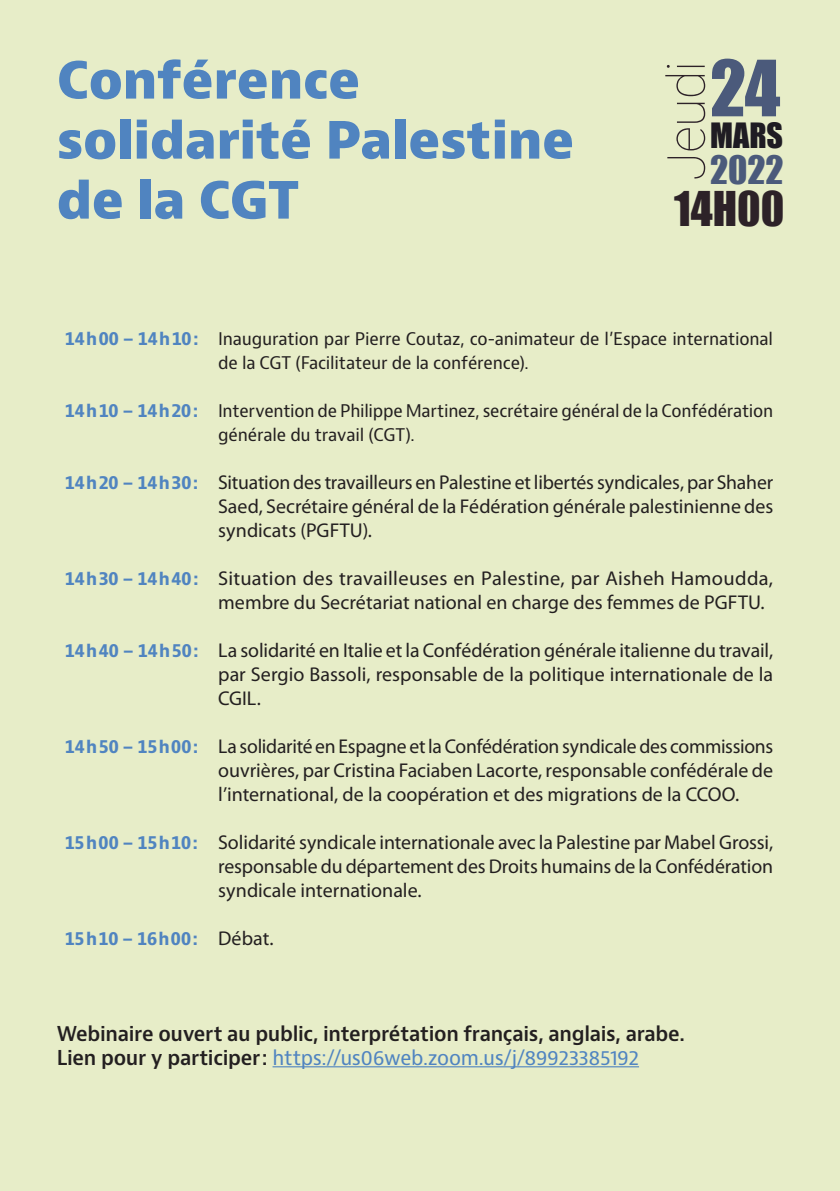
<style>
.page{position:relative;width:840px;height:1191px;background:#fff}
.page>*{position:absolute;margin:0;border:0;box-sizing:border-box;transform-origin:0 0}
.t1{font:71.6px "Impact";color:#4b5a7b}
.t2{font:100 52.6px "Roboto";letter-spacing:-.02em;color:#2d2228}
.t3{font:800 50px/60px "Bernino Sans";letter-spacing:-.005em;color:#5084c0}
.t4{font:44px "Impact";color:#2d2228}
.t5{font:36px "Impact";color:#4b5a7b}
.t6{font:32px "Impact";color:#1f1c23}
.t7{font:20px/24px "Myriad Pro";color:#231f20;text-align:justify}
.t8{font:600 20px "Bernino Sans";letter-spacing:-.015em;color:#231f20}
.t9{font:20px "Bernino Sans";letter-spacing:-.025em;color:#5084c0}
.t10{font:17px/24px "Bernino Sans";letter-spacing:-.015em;color:#231f20}
.t11{font:700 17px "Bernino Sans";letter-spacing:.05em;color:#5084c0}
.s1{font-weight:600;color:#231f20}
</style>
<div class="page">
<div style="left:0;top:0;width:839px;height:1191px;background:#e7edc8"></div>
<hr style="left:272px;top:1066px;width:366px;height:1px;background:#5084c0">
<p class="t3" style="left:57px;top:51px;width:519px">Conférence solidarité Palestine de la CGT</p>
<p class="t1" style="left:709px;top:33px;width:72px">24</p>
<p class="t6" style="left:709px;top:111px;width:74px">MARS</p>
<p class="t2" style="left:648px;top:181px;width:121px;rotate:-90deg">Jeudi</p>
<p class="t5" style="left:709px;top:142px;width:75px">2022</p>
<p class="t4" style="left:673px;top:174px;width:112px">14H00</p>
<p class="t11" style="left:65px;top:327px;width:135px">14h00 – 14h10:</p>
<p class="t11" style="left:65px;top:399px;width:135px">14h10 – 14h20:</p>
<p class="t11" style="left:65px;top:471px;width:135px">14h20 – 14h30:</p>
<p class="t11" style="left:65px;top:567px;width:135px">14h30 – 14h40:</p>
<p class="t11" style="left:65px;top:639px;width:135px">14h40 – 14h50:</p>
<p class="t11" style="left:65px;top:735px;width:135px">14h50 – 15h00:</p>
<p class="t11" style="left:65px;top:831px;width:135px">15h00 – 15h10:</p>
<p class="t11" style="left:65px;top:927px;width:135px">15h10 – 16h00:</p>
<p class="t10" style="left:218px;top:327px;width:556px">Inauguration par Pierre Coutaz, co-animateur de l’Espace international de la CGT (Facilitateur de la conférence).</p>
<p class="t10" style="left:218px;top:399px;width:556px">Intervention de Philippe Martinez, secrétaire général de la Confédération générale du travail (CGT).</p>
<p class="t7" style="left:218px;top:470px;width:556px">Situation des travailleurs en Palestine et libertés syndicales, par Shaher Saed, Secrétaire général de la Fédération générale palestinienne des syndicats (PGFTU).</p>
<p class="t7" style="left:218px;top:566px;width:556px">Situation des travailleuses en Palestine, par Aisheh Hamoudda, membre du Secrétariat national en charge des femmes de PGFTU.</p>
<p class="t7" style="left:218px;top:638px;width:556px">La solidarité en Italie et la Confédération générale italienne du travail, par Sergio Bassoli, responsable de la politique internationale de la CGIL.</p>
<p class="t7" style="left:218px;top:734px;width:556px">La solidarité en Espagne et la Confédération syndicale des commissions ouvrières, par Cristina Faciaben Lacorte, responsable confédérale de l’international, de la coopération et des migrations de la CCOO.</p>
<p class="t7" style="left:218px;top:830px;width:556px">Solidarité syndicale internationale avec la Palestine par Mabel Grossi, responsable du département des Droits humains de la Confédération syndicale internationale.</p>
<p class="t7" style="left:218px;top:926px;width:57px">Débat.</p>
<p class="t8" style="left:57px;top:1020px;width:629px">Webinaire ouvert au public, interprétation français, anglais, arabe.</p>
<p class="t9" style="left:57px;top:1044px;width:583px"><span class="s1">Lien pour y participer:</span> https://us06web.zoom.us/j/89923385192</p>
</div>
